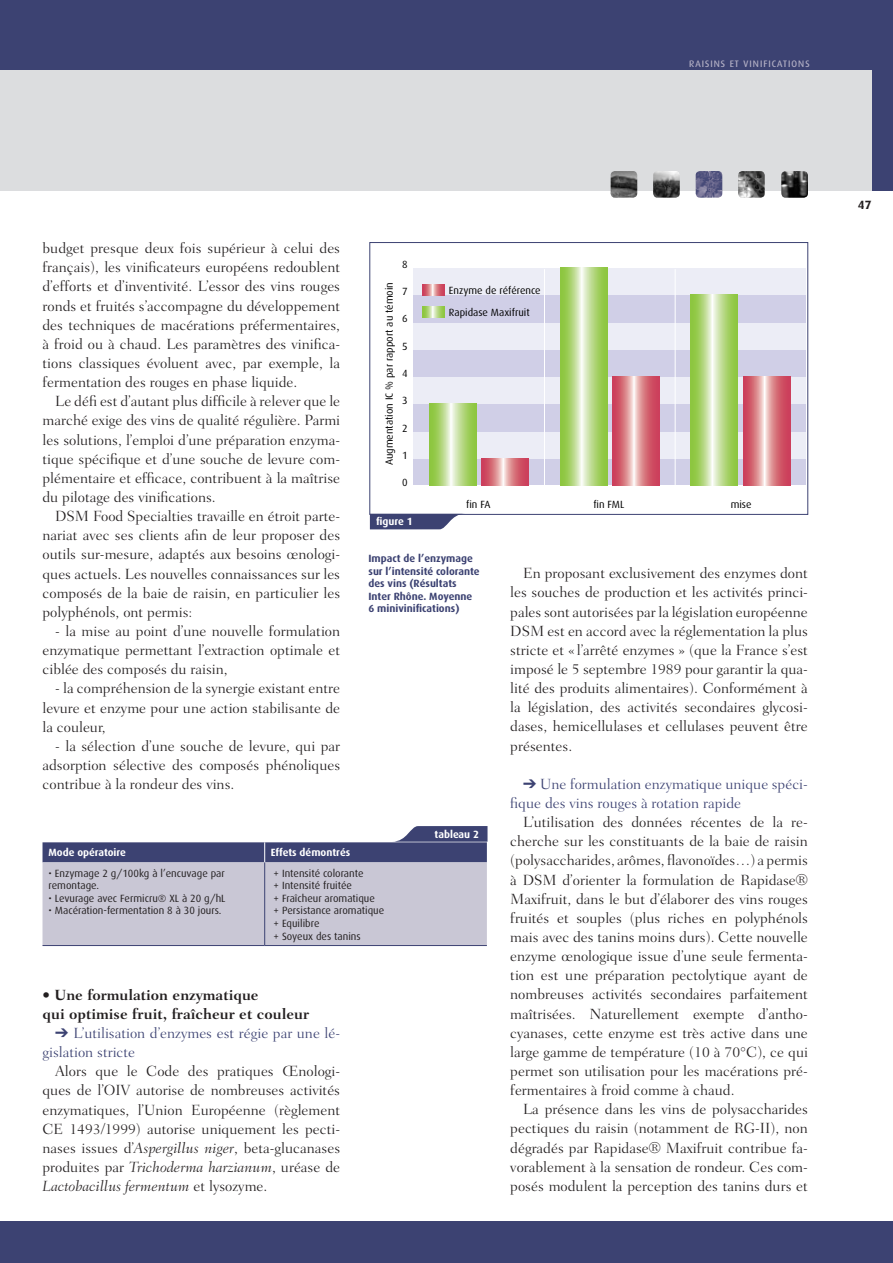
<style>
.page{position:relative;width:893px;height:1263px;background:#3c4272}
.page>*{position:absolute;margin:0;border:0;box-sizing:border-box;transform-origin:0 0}
.t1{font:300 15px/19.2px "Fairfield LH";color:#231f20;text-align:justify}
.t2{font:300 15px/19.2px "Fairfield LH";color:#3c4272}
.t3{font:700 15px/19.2px "Fairfield LH";color:#231f20}
.t4{font:12px "Dax Regular Caps";letter-spacing:.03em;color:#b3b0c5}
.t5{font:700 12px "Dax";color:#231f20}
.t6{font:10.5px/12.6px "Dax";color:#231f20}
.t7{font:700 10.5px/12.6px "Dax";color:#3c4272}
.t8{font:10.5px/22.6px "Dax";color:#000}
.t9{font:700 10.5px "Dax";color:#fff}
.s1{font-style:italic}
</style>
<div class="page">
<div style="left:0;top:70px;width:872px;height:121px;background:#dcdddf"></div>
<div style="left:0;top:191px;width:893px;height:1029px;background:#fff"></div>
<img style="left:738px;top:171px;width:27px;height:27px">
<img style="left:781px;top:171px;width:27px;height:27px">
<img style="left:696px;top:171px;width:26px;height:27px">
<img style="left:653px;top:171px;width:27px;height:27px">
<img style="left:611px;top:171px;width:26px;height:27px">
<hr style="left:43px;top:945px;width:222px;height:1px;background:#3c4272">
<hr style="left:265px;top:945px;width:222px;height:1px;background:#3c4272">
<svg style="left:43px;top:826px;width:444px;height:119px"></svg>
<div style="left:413px;top:458px;width:393px;height:27px;background:#d0cfe7"></div>
<div style="left:413px;top:431px;width:393px;height:28px;background:#ecedf6"></div>
<div style="left:413px;top:404px;width:393px;height:28px;background:#d0cfe7"></div>
<div style="left:413px;top:377px;width:393px;height:27px;background:#ecedf6"></div>
<div style="left:413px;top:350px;width:393px;height:27px;background:#d0cfe7"></div>
<div style="left:413px;top:323px;width:393px;height:27px;background:#ecedf6"></div>
<div style="left:413px;top:268px;width:393px;height:28px;background:#ecedf6"></div>
<div style="left:413px;top:296px;width:393px;height:27px;background:#d0cfe7"></div>
<hr style="left:544px;top:269px;width:1px;height:217px;background:#fff">
<hr style="left:675px;top:269px;width:1px;height:217px;background:#fff">
<svg style="left:482px;top:458px;width:47px;height:28px"></svg>
<svg style="left:612px;top:377px;width:47px;height:109px"></svg>
<svg style="left:743px;top:377px;width:47px;height:109px"></svg>
<svg style="left:429px;top:404px;width:48px;height:82px"></svg>
<svg style="left:560px;top:267px;width:47px;height:219px"></svg>
<svg style="left:691px;top:295px;width:47px;height:191px"></svg>
<svg style="left:422px;top:307px;width:22px;height:11px"></svg>
<svg style="left:422px;top:285px;width:22px;height:11px"></svg>
<div style="left:370px;top:242px;width:438px;height:272px;border:1px solid #3c4272"></div>
<svg style="left:370px;top:514px;width:95px;height:15px"></svg>
<p class="t4" style="left:689px;top:56px;width:123px">raisins et vinifications</p>
<p class="t1" style="left:43px;top:239px;width:299px">budget presque deux fois supérieur à celui des français), les vinificateurs européens redoublent d’efforts et d’inventivité. L’essor des vins rouges ronds et fruités s’accompagne du développement des techniques de macérations préfermentaires, à froid ou à chaud. Les paramètres des vinifica&shy;tions classiques évoluent avec, par exemple, la fermentation des rouges en phase liquide.</p>
<p class="t1" style="left:43px;top:392px;width:299px;text-indent:13px">Le défi est d’autant plus difficile à relever que le marché exige des vins de qualité régulière. Parmi les solutions, l’emploi d’une préparation enzyma&shy;tique spécifique et d’une souche de levure com&shy;plémentaire et efficace, contribuent à la maîtrise du pilotage des vinifications.</p>
<p class="t1" style="left:43px;top:507px;width:299px;text-indent:13px">DSM Food Specialties travaille en étroit parte&shy;nariat avec ses clients afin de leur proposer des outils sur-mesure, adaptés aux besoins œnologi&shy;ques actuels. Les nouvelles connaissances sur les composés de la baie de raisin, en particulier les polyphénols, ont permis:</p>
<p class="t1" style="left:43px;top:622px;width:299px;text-indent:13px">- la mise au point d’une nouvelle formulation enzymatique permettant l’extraction optimale et ciblée des composés du raisin,</p>
<p class="t1" style="left:43px;top:679px;width:299px;text-indent:13px">- la compréhension de la synergie existant entre levure et enzyme pour une action stabilisante de la couleur,</p>
<p class="t1" style="left:43px;top:736px;width:299px;text-indent:13px">- la sélection d’une souche de levure, qui par adsorption sélective des composés phénoliques contribue à la rondeur des vins.</p>
<p class="t8" style="left:402px;top:253px;width:7px">8</p>
<p class="t8" style="left:378px;top:465px;width:185px;rotate:-90deg">Augmentation IC % par rapport au témoin</p>
<p class="t8" style="left:449px;top:279px;width:93px">Enzyme de référence<br>Rapidase Maxifruit</p>
<p class="t8" style="left:402px;top:280px;width:7px">7</p>
<p class="t8" style="left:402px;top:307px;width:7px">6</p>
<p class="t8" style="left:402px;top:335px;width:7px">5</p>
<p class="t8" style="left:402px;top:362px;width:7px">4</p>
<p class="t8" style="left:402px;top:389px;width:7px">3</p>
<p class="t8" style="left:402px;top:417px;width:7px">2</p>
<p class="t8" style="left:402px;top:444px;width:7px">1</p>
<p class="t8" style="left:402px;top:471px;width:7px">0</p>
<p class="t8" style="left:466px;top:493px;width:26px">fin FA</p>
<p class="t8" style="left:593px;top:493px;width:32px">fin FML</p>
<p class="t8" style="left:731px;top:493px;width:22px">mise</p>
<p class="t9" style="left:376px;top:515px;width:38px">figure 1</p>
<p class="t7" style="left:369px;top:552px;width:113px">Impact de l’enzymage sur l’intensité colorante des vins (Résultats<br>Inter Rhône. Moyenne<br>6 minivinifications)</p>
<p class="t1" style="left:510px;top:564px;width:299px;text-indent:13px">En proposant exclusivement des enzymes dont les souches de production et les activités princi&shy;pales sont autorisées par la législation européenne DSM est en accord avec la réglementation la plus stricte et « l’arrêté enzymes » (que la France s’est imposé le 5 septembre 1989 pour garantir la qua&shy;lité des produits alimentaires). Conformément à la législation, des activités secondaires glycosi&shy;dases, hemicellulases et cellulases peuvent être présentes.</p>
<p class="t2" style="left:510px;top:774px;width:299px;text-indent:13px">➔ Une formulation enzymatique unique spéci&shy;fique des vins rouges à rotation rapide</p>
<p class="t1" style="left:510px;top:813px;width:299px;text-indent:13px">L’utilisation des données récentes de la re&shy;cherche sur les constituants de la baie de raisin (polysaccharides, arômes, flavonoïdes…) a permis à DSM d’orienter la formulation de Rapidase® Maxifruit, dans le but d’élaborer des vins rouges fruités et souples (plus riches en polyphénols mais avec des tanins moins durs). Cette nouvelle enzyme œnologique issue d’une seule fermenta&shy;tion est une préparation pectolytique ayant de nombreuses activités secondaires parfaitement maîtrisées. Naturellement exempte d’antho&shy;cyanases, cette enzyme est très active dans une large gamme de température (10 à 70°C), ce qui permet son utilisation pour les macérations pré&shy;fermentaires à froid comme à chaud.</p>
<p class="t1" style="left:510px;top:1100px;width:299px;text-indent:13px">La présence dans les vins de polysaccharides pectiques du raisin (notamment de RG-II), non dégradés par Rapidase® Maxifruit contribue fa&shy;vorablement à la sensation de rondeur. Ces com&shy;posés modulent la perception des tanins durs et</p>
<p class="t9" style="left:435px;top:828px;width:46px">tableau 2</p>
<p class="t9" style="left:49px;top:847px;width:79px">Mode opératoire</p>
<p class="t9" style="left:271px;top:847px;width:81px">Effets démontrés</p>
<p class="t6" style="left:49px;top:867px;width:178px">• Enzymage 2 g/100kg à l’encuvage par remontage.</p>
<p class="t6" style="left:49px;top:892px;width:179px">• Levurage avec Fermicru® XL à 20 g/hL</p>
<p class="t6" style="left:49px;top:904px;width:175px">• Macération-fermentation 8 à 30 jours.</p>
<p class="t6" style="left:274px;top:867px;width:112px">+ Intensité colorante<br>+ Intensité fruitée<br>+ Fraîcheur aromatique<br>+ Persistance aromatique + Equilibre<br>+ Soyeux des tanins</p>
<p class="t3" style="left:43px;top:985px;width:268px">• Une formulation enzymatique<br>qui optimise fruit, fraîcheur et couleur</p>
<p class="t2" style="left:43px;top:1023px;width:299px;text-indent:13px">➔ L’utilisation d’enzymes est régie par une lé&shy;gislation stricte</p>
<p class="t1" style="left:43px;top:1062px;width:299px;text-indent:13px">Alors que le Code des pratiques Œnologi&shy;ques de l’OIV autorise de nombreuses activités enzymatiques, l’Union Européenne (règlement CE 1493/1999) autorise uniquement les pecti&shy;nases issues d’<span class="s1">Aspergillus niger</span>, beta-glucanases produites par <span class="s1">Trichoderma harzianum</span>, uréase de <span class="s1">Lactobacillus fermentum</span> et lysozyme.</p>
<p class="t5" style="left:858px;top:198px;width:15px">47</p>
</div>
